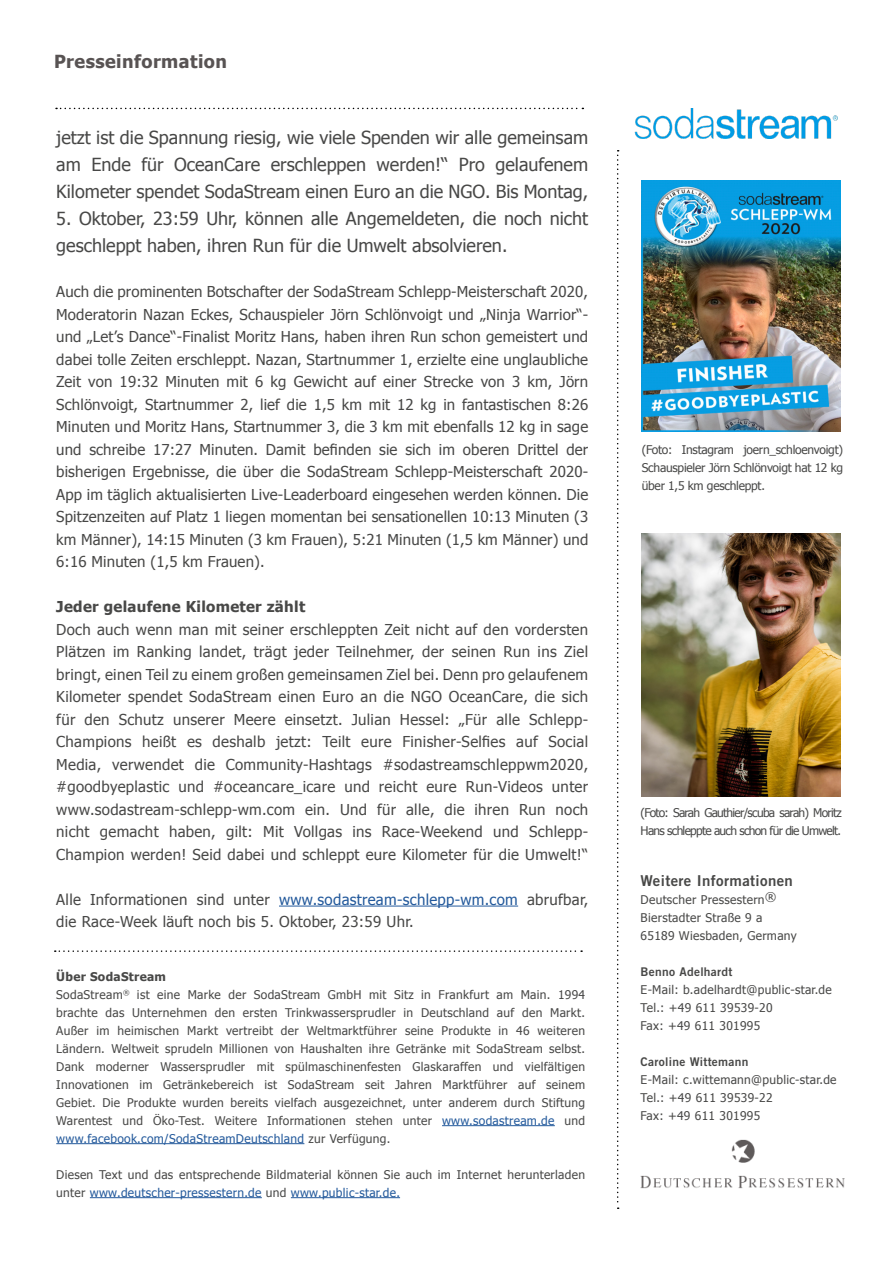
<style>
.page{position:relative;width:893px;height:1263px;background:#fff}
.page>*{position:absolute;margin:0;border:0;box-sizing:border-box;transform-origin:0 0}
.t1{font:18px/27px "Tahoma";color:#484847;text-align:justify}
.t2{font:700 18px "Tahoma";letter-spacing:.025em;color:#585353}
.t3{font:15px/22.5px "Tahoma";letter-spacing:.02em;color:#484847;text-align:justify}
.t4{font:700 15px "Tahoma";letter-spacing:.02em;color:#484847}
.t5{font:15px "Trade Gothic LT Bold Two";letter-spacing:.025em;color:#484847}
.t6{font:12px/18px "Tahoma";letter-spacing:.025em;color:#484847}
.t7{font:12px/18px "Tahoma";letter-spacing:-.06em;color:#484847}
.t8{font:700 12px "Tahoma";letter-spacing:.025em;color:#484847}
.t9{font:12px "Trade Gothic LT Bold Two";letter-spacing:.025em;color:#484847}
.s1{color:#245a9c}
.s2{font-family:"Trade Gothic LT Bold Two"}
</style>
<div class="page">
<img style="left:635px;top:108px;width:203px;height:31px">
<svg style="left:617px;top:150px;width:2px;height:1059px"></svg>
<svg style="left:56px;top:108px;width:527px;height:1px"></svg>
<hr style="left:279px;top:905px;width:239px;height:1px;background:#245a9c">
<img style="left:642px;top:181px;width:199px;height:251px">
<img style="left:642px;top:533px;width:199px;height:264px">
<hr style="left:442px;top:1125px;width:113px;height:1px;background:#245a9c">
<hr style="left:56px;top:1143px;width:248px;height:1px;background:#245a9c">
<hr style="left:90px;top:1197px;width:172px;height:1px;background:#245a9c">
<hr style="left:291px;top:1197px;width:109px;height:1px;background:#245a9c">
<svg style="left:55px;top:950px;width:527px;height:2px"></svg>
<img style="left:641px;top:1139px;width:204px;height:50px">
<p class="t2" style="left:54px;top:49px;width:175px">Presseinformation</p>
<p class="t1" style="left:56px;top:123px;width:533px">jetzt ist die Spannung riesig, wie viele Spenden wir alle gemeinsam am Ende für OceanCare erschleppen werden!“ Pro gelaufenem Kilometer spendet SodaStream einen Euro an die NGO. Bis Montag,</p>
<p class="t1" style="left:56px;top:204px;width:533px">5. Oktober, 23:59 Uhr, können alle Angemeldeten, die noch nicht geschleppt haben, ihren Run für die Umwelt absolvieren.</p>
<p class="t3" style="left:56px;top:280px;width:534px">Auch die prominenten Botschafter der SodaStream Schlepp-Meisterschaft 2020, Moderatorin Nazan Eckes, Schauspieler Jörn Schlönvoigt und „Ninja Warrior“- und „Let’s Dance“-Finalist Moritz Hans, haben ihren Run schon gemeistert und dabei tolle Zeiten erschleppt. Nazan, Startnummer 1, erzielte eine unglaubliche Zeit von 19:32 Minuten mit 6 kg Gewicht auf einer Strecke von 3 km, Jörn Schlönvoigt, Startnummer 2, lief die 1,5 km mit 12 kg in fantastischen 8:26<br>Minuten und Moritz Hans, Startnummer 3, die 3 km mit ebenfalls 12 kg in sage und schreibe 17:27 Minuten. Damit befinden sie sich im oberen Drittel der bisherigen Ergebnisse, die über die SodaStream Schlepp-Meisterschaft 2020- App im täglich aktualisierten Live-Leaderboard eingesehen werden können. Die Spitzenzeiten auf Platz 1 liegen momentan bei sensationellen 10:13 Minuten (3 km Männer), 14:15 Minuten (3 km Frauen), 5:21 Minuten (1,5 km Männer) und 6:16 Minuten (1,5 km Frauen).</p>
<p class="t4" style="left:56px;top:596px;width:250px">Jeder gelaufene Kilometer zählt</p>
<p class="t3" style="left:56px;top:617px;width:533px">Doch auch wenn man mit seiner erschleppten Zeit nicht auf den vordersten Plätzen im Ranking landet, trägt jeder Teilnehmer, der seinen Run ins Ziel bringt, einen Teil zu einem großen gemeinsamen Ziel bei. Denn pro gelaufenem Kilometer spendet SodaStream einen Euro an die NGO OceanCare, die sich für den Schutz unserer Meere einsetzt. Julian Hessel: „Für alle Schlepp-Champions heißt es deshalb jetzt: Teilt eure Finisher-Selfies auf Social Media, verwendet die Community-Hashtags #sodastreamschleppwm2020, #goodbyeplastic und #oceancare_icare und reicht eure Run-Videos unter www.sodastream-schlepp-wm.com ein. Und für alle, die ihren Run noch nicht gemacht haben, gilt: Mit Vollgas ins Race-Weekend und Schlepp-Champion werden! Seid dabei und schleppt eure Kilometer für die Umwelt!“</p>
<p class="t3" style="left:56px;top:887px;width:533px">Alle Informationen sind unter <span class="s1">www.sodastream-schlepp-wm.com</span> abrufbar, die Race-Week läuft noch bis 5. Oktober, 23:59 Uhr.</p>
<p class="t8" style="left:56px;top:968px;width:111px">Über SodaStream</p>
<p class="t6" style="left:56px;top:985px;width:530px;text-align:justify">SodaStream<sup>®</sup> ist eine Marke der SodaStream GmbH mit Sitz in Frankfurt am Main. 1994 brachte das Unternehmen den ersten Trinkwassersprudler in Deutschland auf den Markt.<br>Außer im heimischen Markt vertreibt der Weltmarktführer seine Produkte in 46 weiteren Ländern. Weltweit sprudeln Millionen von Haushalten ihre Getränke mit SodaStream selbst.<br>Dank moderner Wassersprudler mit spülmaschinenfesten Glaskaraffen und vielfältigen Innovationen im Getränkebereich ist SodaStream seit Jahren Marktführer auf seinem Gebiet. Die Produkte wurden bereits vielfach ausgezeichnet, unter anderem durch Stiftung Warentest und Öko-Test. Weitere Informationen stehen unter <span class="s1">www.sodastream.de</span> und <span class="s1">www.facebook.com/SodaStreamDeutschland</span> zur Verfügung.</p>
<p class="t6" style="left:56px;top:1165px;width:530px">Diesen Text und das entsprechende Bildmaterial können Sie auch im Internet herunterladen unter <span class="s1">www.deutscher-pressestern.de</span> und <span class="s1">www.public-star.de.</span></p>
<p class="t6" style="left:642px;top:440px;width:203px;text-align:justify">(Foto: Instagram joern_schloenvoigt)<br>Schauspieler Jörn Schlönvoigt hat 12 kg über 1,5 km geschleppt.</p>
<p class="t7" style="left:641px;top:803px;width:203px">(Foto: Sarah Gauthier/scuba sarah) Moritz<br>Hans schleppte auch schon für die Umwelt.</p>
<p class="t5" style="left:641px;top:871px;width:154px">Weitere Informationen</p>
<p class="t6" style="left:641px;top:890px;width:137px">Deutscher Pressestern®</p>
<p class="t6" style="left:641px;top:908px;width:158px">Bierstadter Straße 9 a<br>65189 Wiesbaden, Germany</p>
<p class="t9" style="left:641px;top:964px;width:93px">Benno Adelhardt</p>
<p class="t6" style="left:641px;top:980px;width:193px">E-Mail: b.adelhardt@public-star.de</p>
<p class="t6" style="left:641px;top:998px;width:133px">Tel.: +49 611 39539-20<br>Fax: +49 611 301995</p>
<p class="t6" style="left:641px;top:1052px;width:197px"><span class="s2">Caroline Wittemann<br></span>E-Mail: c.wittemann@public-star.de</p>
<p class="t6" style="left:641px;top:1088px;width:133px">Tel.: +49 611 39539-22<br>Fax: +49 611 301995</p>
</div>
